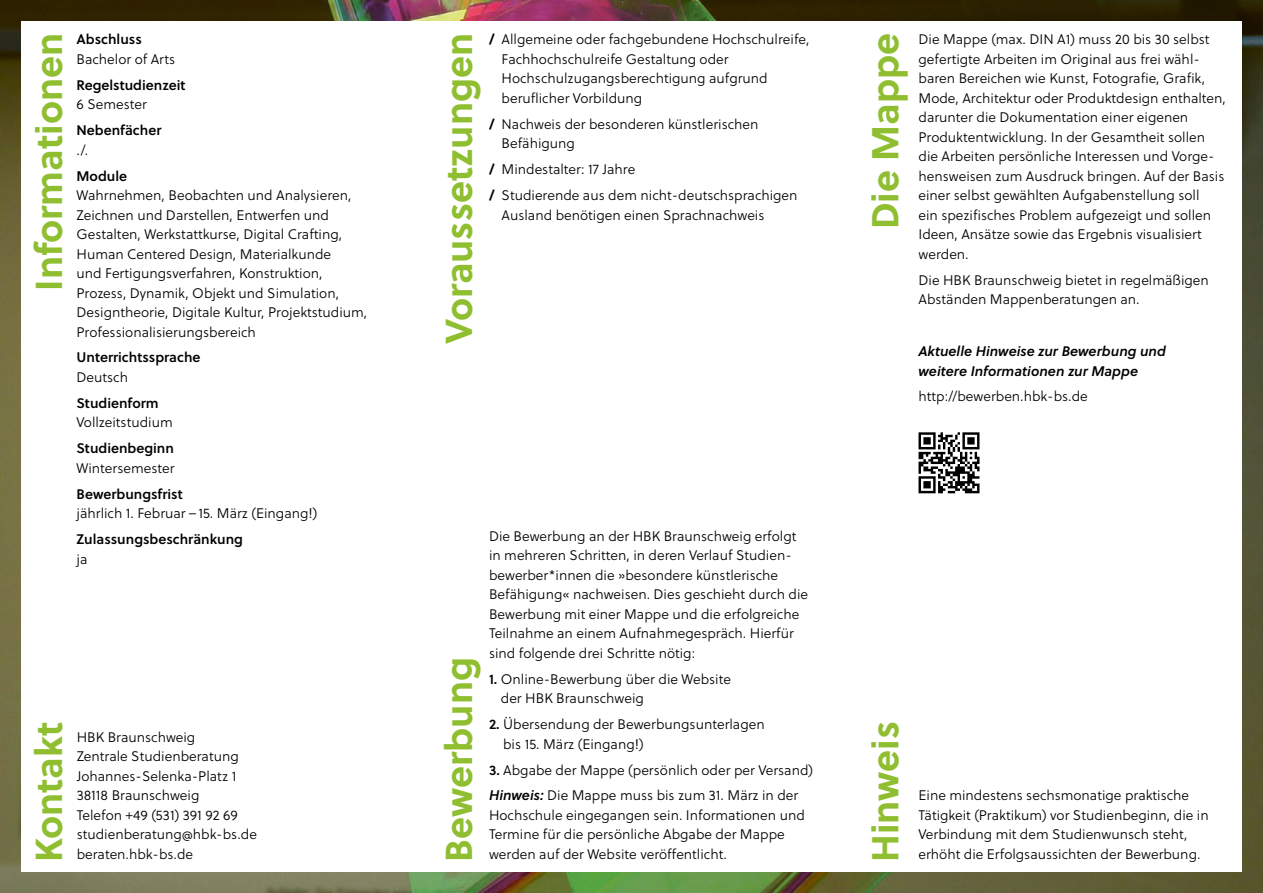
<style>
.page{position:relative;width:1263px;height:893px;background:#fff}
.page>*{position:absolute;margin:0;border:0;box-sizing:border-box;transform-origin:0 0}
.H_3_gekippt{font:700 37.5px "Soleil";color:#8fbe31}
.fließtext{font:300 13.8px/19.5px "Soleil";color:#000}
.fließtext-2{font:13.8px/19.5px "Soleil Sb";color:#000}
.fließtext-3{font:italic 13.8px/19.5px "Soleil Sb";color:#000}
.s1{font-family:"Soleil Sb";font-weight:400}
.s2{font-family:"Soleil";font-weight:300}
.s3{font-weight:700}
.s4{font-family:"Soleil Sb";font-weight:400;font-style:italic}
</style>
<div class="page">
<img style="left:0;top:0;width:1263px;height:893px">
<div style="left:21px;top:21px;width:1221px;height:851px;background:#fff"></div>
<svg style="left:918px;top:432px;width:61px;height:61px"></svg>
<p class="H_3_gekippt" style="left:20px;top:291px;width:259px;rotate:-90deg">Informationen</p>
<p class="fließtext" style="left:77px;top:30px;width:100px"><span class="s1">Abschluss<br></span>Bachelor of Arts</p>
<p class="fließtext-2" style="left:77px;top:75px;width:110px">Regelstudienzeit<br><span class="s2">6 Semester</span></p>
<p class="fließtext-2" style="left:77px;top:120px;width:86px">Nebenfächer <span class="s2">./.</span></p>
<p class="fließtext" style="left:77px;top:166px;width:292px"><span class="s1">Module<br></span>Wahrnehmen, Beobachten und Analysieren, Zeichnen und Darstellen, Entwerfen und Gestalten, Werkstattkurse, Digital Crafting, Human Centered Design, Materialkunde<br>und Fertigungsverfahren, Konstruktion, Prozess, Dynamik, Objekt und Simulation, Designtheorie, Digitale Kultur, Projektstudium, Professionalisierungsbereich</p>
<p class="fließtext-2" style="left:77px;top:347px;width:125px">Unterrichtssprache<br><span class="s2">Deutsch</span></p>
<p class="fließtext" style="left:77px;top:393px;width:98px"><span class="s1">Studienform<br></span>Vollzeitstudium</p>
<p class="fließtext" style="left:77px;top:438px;width:99px"><span class="s1">Studienbeginn<br></span>Wintersemester</p>
<p class="fließtext" style="left:77px;top:484px;width:242px"><span class="s1">Bewerbungsfrist<br></span>jährlich 1. Februar – 15. März (Eingang!)</p>
<p class="fließtext-2" style="left:77px;top:529px;width:168px">Zulassungsbeschränkung <span class="s2">ja</span></p>
<p class="H_3_gekippt" style="left:20px;top:862px;width:142px;rotate:-90deg">Kontakt</p>
<p class="fließtext" style="left:77px;top:727px;width:182px">HBK Braunschweig<br>Zentrale Studienberatung<br>Johannes-Selenka-Platz 1<br>38118 Braunschweig<br>Telefon +49 (531) 391 92 69 studienberatung@hbk-bs.de beraten.hbk-bs.de</p>
<p class="H_3_gekippt" style="left:430px;top:344px;width:313px;rotate:-90deg">Voraussetzungen</p>
<p class="fließtext" style="left:502px;top:30px;width:309px;text-indent:-13px"><span class="s3">/</span> Allgemeine oder fachgebundene Hochschulreife, Fachhochschulreife Gestaltung oder Hochschulzugangsberechtigung aufgrund beruflicher Vorbildung</p>
<p class="fließtext" style="left:502px;top:114px;width:258px;text-indent:-13px"><span class="s3">/</span> Nachweis der besonderen künstlerischen<br>Befähigung</p>
<p class="fließtext" style="left:489px;top:159px;width:148px"><span class="s3">/</span> Mindestalter: 17 Jahre</p>
<p class="fließtext" style="left:502px;top:185px;width:297px;text-indent:-13px"><span class="s3">/</span> Studierende aus dem nicht-deutschsprachigen<br>Ausland benötigen einen Sprachnachweis</p>
<p class="H_3_gekippt" style="left:430px;top:862px;width:206px;rotate:-90deg">Bewerbung</p>
<p class="fließtext" style="left:489px;top:526px;width:321px">Die Bewerbung an der HBK Braunschweig erfolgt in mehreren Schritten, in deren Verlauf Studien&shy;bewerber*innen die »besondere künstlerische Befähigung« nachweisen. Dies geschieht durch die Bewerbung mit einer Mappe und die erfolgreiche Teilnahme an einem Aufnahmegespräch. Hierfür sind folgende drei Schritte nötig:</p>
<p class="fließtext" style="left:501px;top:669px;width:232px;text-indent:-12px"><span class="s1">1.</span> Online-Bewerbung über die Website der HBK Braunschweig</p>
<p class="fließtext" style="left:503px;top:714px;width:263px;text-indent:-14px"><span class="s1">2.</span> Übersendung der Bewerbungsunterlagen bis 15. März (Eingang!)</p>
<p class="fließtext" style="left:489px;top:760px;width:326px"><span class="s1">3.</span> Abgabe der Mappe (persönlich oder per Versand)</p>
<p class="fließtext" style="left:489px;top:786px;width:317px"><span class="s4">Hinweis:</span> Die Mappe muss bis zum 31. März in der Hochschule eingegangen sein. Informationen und Termine für die persönliche Abgabe der Mappe werden auf der Website veröffentlicht.</p>
<p class="H_3_gekippt" style="left:856px;top:229px;width:198px;rotate:-90deg">Die Mappe</p>
<p class="fließtext" style="left:918px;top:30px;width:309px">Die Mappe (max. DIN A1) muss 20 bis 30 selbst gefertigte Arbeiten im Original aus frei wähl&shy;baren Bereichen wie Kunst, Fotografie, Grafik, Mode, Architektur oder Produktdesign enthalten, darunter die Dokumentation einer eigenen Produktentwicklung. In der Gesamtheit sollen die Arbeiten persönliche Interessen und Vorge&shy;hensweisen zum Ausdruck bringen. Auf der Basis einer selbst gewählten Aufgabenstellung soll<br>ein spezifisches Problem aufgezeigt und sollen Ideen, Ansätze sowie das Ergebnis visualisiert werden.</p>
<p class="fließtext" style="left:918px;top:270px;width:292px">Die HBK Braunschweig bietet in regelmäßigen<br>Abständen Mappenberatungen an.</p>
<p class="fließtext-3" style="left:918px;top:341px;width:249px">Aktuelle Hinweise zur Bewerbung und weitere Informationen zur Mappe</p>
<p class="fließtext" style="left:918px;top:387px;width:171px">http://bewerben.hbk-bs.de</p>
<p class="H_3_gekippt" style="left:856px;top:862px;width:142px;rotate:-90deg">Hinweis</p>
<p class="fließtext" style="left:918px;top:786px;width:292px">Eine mindestens sechsmonatige praktische<br>Tätigkeit (Praktikum) vor Studienbeginn, die in<br>Verbindung mit dem Studienwunsch steht,</p>
<p class="fließtext" style="left:918px;top:844px;width:283px">erhöht die Erfolgsaussichten der Bewerbung.</p>
</div>
